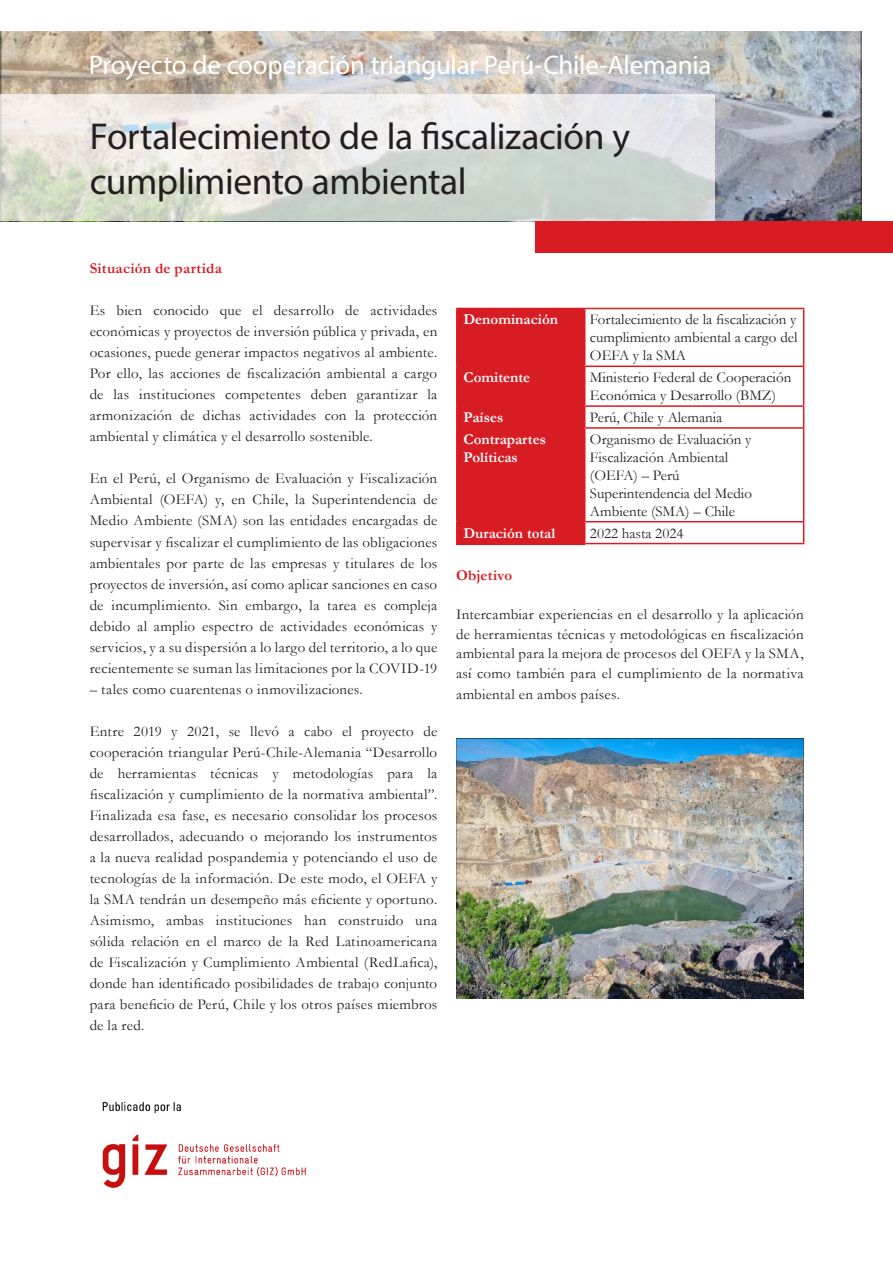
<style>
.page{position:relative;width:893px;height:1263px;background:#fff}
.page>*{position:absolute;margin:0;border:0;box-sizing:border-box;transform-origin:0 0}
.Headline_Aushang{font:37.5px/45px "Myriad Pro";letter-spacing:-.015em;color:#231f20}
.Headline_Aushang-2{font:27px "Myriad Pro";letter-spacing:-.01em;color:#fff}
.t1{font:15px/21px "Garamond";letter-spacing:.005em;color:#231f20;text-align:justify}
.t2{font:700 15px/18px "Garamond";color:#fff}
.t3{font:700 15px "Garamond";letter-spacing:.015em;color:#d81c23}
</style>
<div class="page">
<img style="left:0;top:32px;width:861px;height:189px">
<div style="left:459px;top:309px;width:123px;height:233px;background:#d81c23"></div>
<hr style="left:584px;top:521px;width:220px;height:1px;background:#d81c23">
<hr style="left:584px;top:427px;width:220px;height:2px;background:#d81c23">
<hr style="left:584px;top:405px;width:220px;height:2px;background:#d81c23">
<hr style="left:584px;top:366px;width:220px;height:1px;background:#d81c23">
<hr style="left:584px;top:308px;width:220px;height:1px;background:#d81c23">
<hr style="left:803px;top:309px;width:1px;height:57px;background:#d81c23">
<hr style="left:803px;top:367px;width:1px;height:38px;background:#d81c23">
<svg style="left:803px;top:407px;width:1px;height:20px"></svg>
<hr style="left:803px;top:429px;width:1px;height:92px;background:#d81c23">
<svg style="left:803px;top:522px;width:1px;height:21px"></svg>
<hr style="left:585px;top:543px;width:219px;height:1px;background:#d81c23">
<hr style="left:456px;top:308px;width:128px;height:1px;background:#d81c23">
<hr style="left:459px;top:366px;width:125px;height:1px;background:#d81c23">
<hr style="left:459px;top:405px;width:125px;height:2px;background:#d81c23">
<hr style="left:459px;top:427px;width:125px;height:2px;background:#d81c23">
<hr style="left:459px;top:521px;width:125px;height:1px;background:#d81c23">
<hr style="left:456px;top:309px;width:3px;height:57px;background:#d81c23">
<hr style="left:582px;top:309px;width:3px;height:57px;background:#d81c23">
<hr style="left:456px;top:366px;width:3px;height:40px;background:#d81c23">
<hr style="left:582px;top:367px;width:3px;height:38px;background:#d81c23">
<hr style="left:456px;top:406px;width:3px;height:22px;background:#d81c23">
<hr style="left:582px;top:407px;width:3px;height:20px;background:#d81c23">
<hr style="left:456px;top:428px;width:3px;height:94px;background:#d81c23">
<hr style="left:582px;top:429px;width:3px;height:92px;background:#d81c23">
<hr style="left:456px;top:522px;width:3px;height:20px;background:#d81c23">
<hr style="left:582px;top:522px;width:3px;height:20px;background:#d81c23">
<hr style="left:456px;top:542px;width:129px;height:3px;background:#d81c23">
<img style="left:456px;top:738px;width:348px;height:261px">
<div style="left:535px;top:221px;width:358px;height:32px;background:#d81c23"></div>
<svg style="left:0;top:95px;width:714px;height:126px"></svg>
<img style="left:102px;top:1101px;width:204px;height:87px">
<p class="Headline_Aushang-2" style="left:89px;top:49px;width:624px">Proyecto de cooperación triangular Perú-Chile-Alemania</p>
<p class="Headline_Aushang" style="left:90px;top:114px;width:542px">Fortalecimiento de la fiscalización y cumplimiento ambiental</p>
<p class="t3" style="left:90px;top:258px;width:134px">Situación de partida</p>
<p class="t1" style="left:90px;top:300px;width:349px">Es bien conocido que el desarrollo de actividades económicas y proyectos de inversión pública y privada, en ocasiones, puede generar impactos negativos al ambiente.<br>Por ello, las acciones de fiscalización ambiental a cargo de las instituciones competentes deben garantizar la armonización de dichas actividades con la protección ambiental y climática y el desarrollo sostenible.</p>
<p class="t1" style="left:90px;top:468px;width:349px">En el Perú, el Organismo de Evaluación y Fiscalización Ambiental (OEFA) y, en Chile, la Superintendencia de Medio Ambiente (SMA) son las entidades encargadas de supervisar y fiscalizar el cumplimiento de las obligaciones ambientales por parte de las empresas y titulares de los proyectos de inversión, así como aplicar sanciones en caso de incumplimiento. Sin embargo, la tarea es compleja debido al amplio espectro de actividades económicas y servicios, y a su dispersión a lo largo del territorio, a lo que recientemente se suman las limitaciones por la COVID-19</p>
<p class="t1" style="left:90px;top:678px;width:275px">– tales como cuarentenas o inmovilizaciones.</p>
<p class="t1" style="left:90px;top:720px;width:349px">Entre 2019 y 2021, se llevó a cabo el proyecto de cooperación triangular Perú-Chile-Alemania “Desarrollo de herramientas técnicas y metodologías para la fiscalización y cumplimiento de la normativa ambiental”.<br>Finalizada esa fase, es necesario consolidar los procesos desarrollados, adecuando o mejorando los instrumentos a la nueva realidad pospandemia y potenciando el uso de tecnologías de la información. De este modo, el OEFA y la SMA tendrán un desempeño más eficiente y oportuno.<br>Asimismo, ambas instituciones han construido una sólida relación en el marco de la Red Latinoamericana de Fiscalización y Cumplimiento Ambiental (RedLafica), donde han identificado posibilidades de trabajo conjunto para beneficio de Perú, Chile y los otros países miembros de la red.</p>
<p class="t2" style="left:464px;top:311px;width:96px">Denominación</p>
<p class="t1" style="left:590px;top:310px;width:209px;line-height:18px">Fortalecimiento de la fiscalización y cumplimiento ambiental a cargo del OEFA y la SMA</p>
<p class="t2" style="left:464px;top:368px;width:68px">Comitente</p>
<p class="t1" style="left:590px;top:368px;width:203px;line-height:18px">Ministerio Federal de Cooperación<br>Económica y Desarrollo (BMZ)</p>
<p class="t2" style="left:464px;top:408px;width:41px">Países</p>
<p class="t1" style="left:590px;top:406px;width:134px">Perú, Chile y Alemania</p>
<p class="t2" style="left:464px;top:430px;width:84px">Contrapartes<br>Políticas</p>
<p class="t1" style="left:590px;top:430px;width:163px;line-height:18px">Organismo de Evaluación y<br>Fiscalización Ambiental</p>
<p class="t1" style="left:590px;top:464px;width:91px">(OEFA) – Perú</p>
<p class="t1" style="left:590px;top:484px;width:164px;line-height:18px">Superintendencia del Medio<br>Ambiente (SMA) – Chile</p>
<p class="t2" style="left:464px;top:524px;width:93px">Duración total</p>
<p class="t1" style="left:590px;top:522px;width:95px">2022 hasta 2024</p>
<p class="t3" style="left:456px;top:565px;width:58px">Objetivo</p>
<p class="t1" style="left:456px;top:604px;width:349px;line-height:19.5px">Intercambiar experiencias en el desarrollo y la aplicación de herramientas técnicas y metodológicas en fiscalización ambiental para la mejora de procesos del OEFA y la SMA, así como también para el cumplimiento de la normativa</p>
<p class="t1" style="left:456px;top:683px;width:166px">ambiental en ambos países.</p>
</div>
